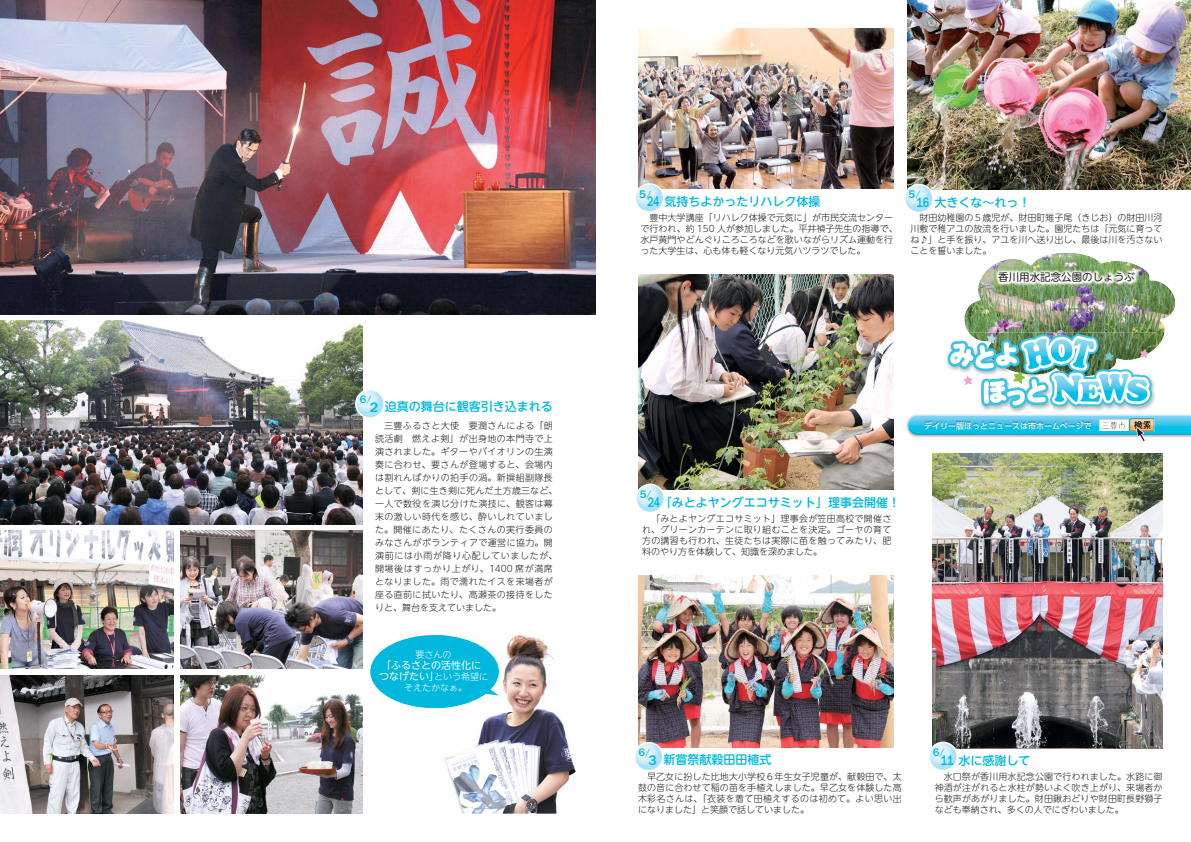
<style>
.page{position:relative;width:1191px;height:842px;background:#fff}
.page>*{position:absolute;margin:0;border:0;box-sizing:border-box;transform-origin:0 0}
.t1{font:500 14.4px "Franklin Gothic";letter-spacing:-.02em;color:#00b8de;scale:.75 1}
.t2{font:500 14.4px "Franklin Gothic";letter-spacing:-.02em;color:#00b8de}
.t3{font:12px "UD Shin M Go Pro Medium 90 pv RKSJ H";color:#00b8de}
.t4{font:500 11.4px "Franklin Gothic";color:#00b8de}
.t5{font:500 11.4px "Franklin Gothic";color:#00addc}
.t6{font:10.5px "UD Shin M Go Pro Regular 90 pv RKSJ H";color:#231f20}
.t7{font:10px/11px "UD Shin M Go Pro Regular 90 pv RKSJ H";color:#fff;text-align:center}
.t8{font:500 9.4px "Franklin Gothic";color:#00b8de}
.t9{font:500 9.4px "Franklin Gothic";color:#00addc}
.t10{font:9px/13px "UD Shin M Go Pro Light 90 pv RKSJ H";letter-spacing:.03em;color:#231f20;text-align:justify}
.t11{font:9px/11px "UD Shin M Go Pro Light 90 pv RKSJ H";color:#231f20}
.t12{font:9px "UD Shin M Go Pro Light 90 pv RKSJ H";color:#fff}
.t13{font:8px "UD Shin Go Pro Medium 90 pv RKSJ H";color:#fff}
.s1{font-family:"UD Shin M Go Pro Light 90 pv RKSJ H";font-size:9px}
</style>
<div class="page">
<div style="left:370px;top:635px;width:129px;height:73px;background:#00b8de;border-radius:50%"></div>
<img style="left:907px;top:0;width:284px;height:189px">
<img style="left:932px;top:454px;width:230px;height:294px">
<img style="left:638px;top:28px;width:255px;height:160px">
<img style="left:638px;top:275px;width:255px;height:215px">
<img style="left:638px;top:576px;width:255px;height:171px">
<img style="left:0;top:0;width:595px;height:315px">
<img style="left:0;top:530px;width:174px;height:139px">
<img style="left:180px;top:530px;width:182px;height:139px">
<img style="left:0;top:675px;width:173px;height:139px">
<img style="left:180px;top:675px;width:182px;height:139px">
<img style="left:0;top:320px;width:362px;height:204px">
<img style="left:438px;top:634px;width:138px;height:180px">
<img style="left:438px;top:635px;width:61px;height:73px">
<svg style="left:929px;top:742px;width:29px;height:28px"></svg>
<svg style="left:905px;top:184px;width:28px;height:28px"></svg>
<svg style="left:635px;top:183px;width:29px;height:30px"></svg>
<svg style="left:636px;top:484px;width:29px;height:28px"></svg>
<svg style="left:635px;top:742px;width:28px;height:28px"></svg>
<svg style="left:355px;top:389px;width:29px;height:30px"></svg>
<img style="left:982px;top:408px;width:165px;height:5px">
<img style="left:947px;top:252px;width:229px;height:156px">
<img style="left:906px;top:414px;width:285px;height:24px">
<img style="left:908px;top:415px;width:283px;height:20px">
<img style="left:924px;top:421px;width:167px;height:8px">
<img style="left:1099px;top:418px;width:55px;height:14px">
<img style="left:1130px;top:419px;width:23px;height:12px">
<svg style="left:1135px;top:427px;width:16px;height:15px"></svg>
<svg style="left:481px;top:687px;width:18px;height:8px"></svg>
<img style="left:994px;top:269px;width:144px;height:17px">
<img style="left:1102px;top:421px;width:48px;height:8px">
<p class="t4" style="left:360px;top:396px;width:8px">6</p>
<p class="t8" style="left:367px;top:396px;width:6px">/</p>
<h1 class="t2" style="left:370px;top:402px;width:10px">2</h1>
<h2 class="t3" style="left:385px;top:402px;width:170px">迫真の舞台に観客引き込まれる</h2>
<p class="t10" style="left:375px;top:421px;width:184px;text-align:left;text-indent:9px">三豊ふるさと大使　要潤さんによる「朗読活劇　燃えよ剣」が出身地の本門寺で上演されました。ギターやバイオリンの生演奏に合わせ、要さんが登場すると、会場内は割れんばかりの拍手の渦。新撰組副隊長として、剣に生き剣に死んだ土方歳三など、一人で数役を演じ分けた演技に、観客は幕末の激しい時代を感じ、酔いしれていました。開催にあたり、たくさんの実行委員のみなさんがボランティアで運営に協力。開演前には小雨が降り心配していましたが、開場後はすっかり上がり、1400 席が満席となりました。雨で濡れたイスを来場者が座る直前に拭いたり、高瀬茶の接待をしたりと、舞台を支えていました。</p>
<p class="t12" style="left:415px;top:651px;width:37px">要さんの</p>
<p class="t7" style="left:379px;top:661px;width:110px">｢ふるさとの活性化に<br>つなげたい｣<span class="s1">という希望に</span></p>
<p class="t12" style="left:404px;top:684px;width:64px">そえたかなぁ。</p>
<p class="t5" style="left:639px;top:190px;width:8px">5</p>
<p class="t9" style="left:647px;top:190px;width:6px">/</p>
<h1 class="t1" style="left:647px;top:196px;width:18px">24</h1>
<h2 class="t3" style="left:664px;top:197px;width:158px">気持ちよかったリハレク体操</h2>
<p class="t11" style="left:640px;top:213px;width:259px;text-indent:9px">豊中大学講座｢リハレク体操で元気に｣が市民交流センターで行われ、約 150 人が参加しました。平井禎子先生の指導で、水戸黄門やどんぐりころころなどを歌いながらリズム運動を行った大学生は、心も体も軽くなり元気ハツラツでした。</p>
<p class="t4" style="left:908px;top:190px;width:8px">5</p>
<p class="t8" style="left:916px;top:191px;width:6px">/</p>
<h1 class="t1" style="left:916px;top:197px;width:18px">16</h1>
<h2 class="t3" style="left:934px;top:198px;width:98px">大きくな～れっ！</h2>
<p class="t10" style="left:910px;top:213px;width:254px;line-height:11px;text-indent:9px">財田幼稚園の５歳児が、財田町雉子尾（きじお）の財田川河川敷で稚アユの放流を行いました。園児たちは「元気に育ってね♪」と手を振り、アユを川へ送り出し、最後は川を汚さないことを誓いました。</p>
<p class="t6" style="left:998px;top:273px;width:138px">香川用水記念公園のしょうぶ</p>
<p class="t4" style="left:640px;top:490px;width:8px">5</p>
<p class="t10" style="left:642px;top:514px;width:251px;line-height:11px;text-indent:9px">「みとよヤングエコサミット」理事会が笠田高校で開催され、グリーンカーテンに取り組むことを決定。ゴーヤの育て方の講習も行われ、生徒たちは実際に苗を触ってみたり、肥料のやり方を体験して、知識を深めました。</p>
<p class="t8" style="left:647px;top:491px;width:6px">/</p>
<h1 class="t1" style="left:648px;top:497px;width:18px">24</h1>
<h2 class="t3" style="left:660px;top:497px;width:242px">「みとよヤングエコサミット」理事会開催！</h2>
<p class="t13" style="left:924px;top:422px;width:169px">デイリー版ほっとニュースは市ホームページで</p>
<p class="t4" style="left:638px;top:748px;width:8px">6</p>
<p class="t8" style="left:646px;top:749px;width:6px">/</p>
<h1 class="t2" style="left:648px;top:755px;width:10px">3</h1>
<h2 class="t3" style="left:663px;top:755px;width:110px">新嘗祭献穀田田植式</h2>
<p class="t4" style="left:933px;top:748px;width:8px">6</p>
<p class="t8" style="left:940px;top:748px;width:6px">/</p>
<h1 class="t1" style="left:940px;top:755px;width:18px">11</h1>
<h2 class="t3" style="left:958px;top:755px;width:74px">水に感謝して</h2>
<p class="t10" style="left:638px;top:772px;width:265px;line-height:11px;text-indent:9px">早乙女に扮した比地大小学校６年生女子児童が、献穀田で、太鼓の音に合わせて稲の苗を手植えしました。早乙女を体験した高木彩名さんは、「衣装を着て田植えするのは初めて。よい思い出になりました」と笑顔で話していました。</p>
<p class="t10" style="left:934px;top:772px;width:229px;line-height:11px;text-indent:9px">水口祭が香川用水記念公園で行われました。水路に御神酒が注がれると水柱が勢いよく吹き上がり、来場者から歓声があがりました。財田鍬おどりや財田町長野獅子なども奉納され、多くの人でにぎわいました。</p>
</div>
